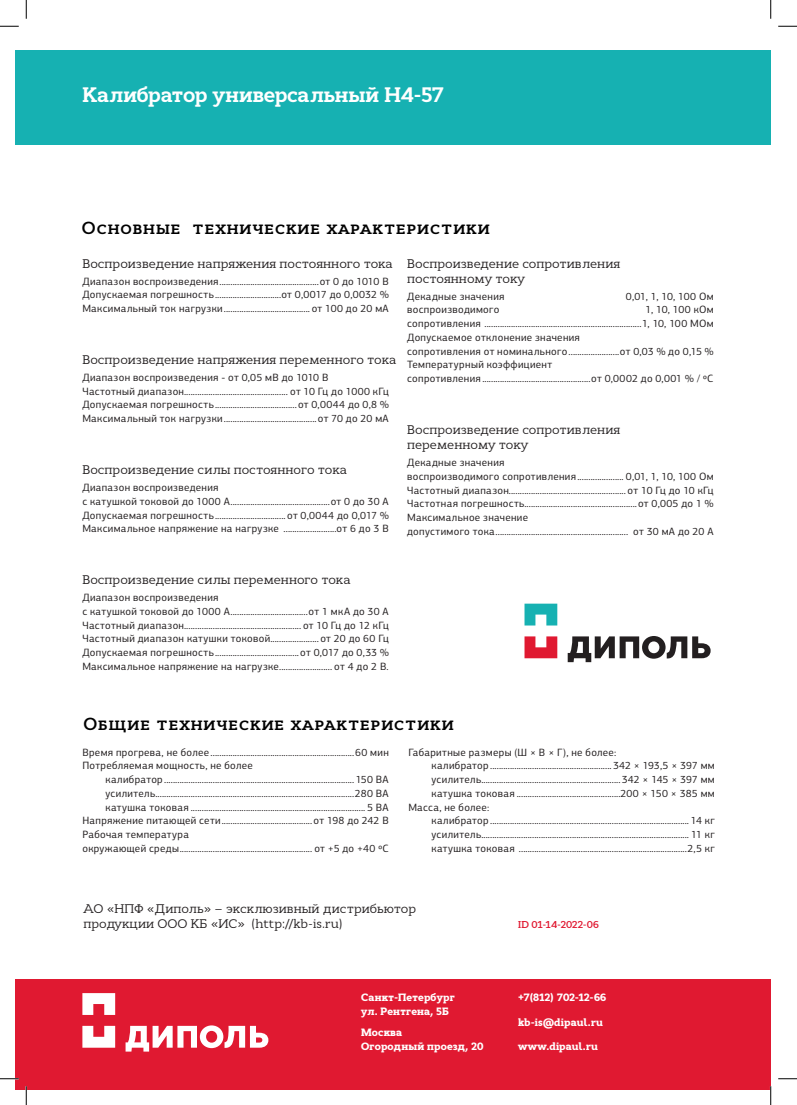
<style>
.page{position:relative;width:797px;height:1105px;background:#fff}
.page>*{position:absolute;margin:0;border:0;box-sizing:border-box;transform-origin:0 0}
.t1{font:700 21px "Cyntho Slab Pro";letter-spacing:-.01em;color:#fff}
.t2{font:600 17.5px "Cyntho Slab Pro";letter-spacing:.05em;color:#000}
.t3{font:12.5px/15px "Cyntho Slab Pro";color:#231f20}
.t4{font:10.62px/13.8px "PF Centro Sans Pro";letter-spacing:.03em;color:#231f20}
.t5{font:900 10.62px/13.8px "Cyntho Slab Pro";letter-spacing:.01em;color:#fff}
.t6{font:600 10px "Cyntho Slab Pro";color:#e01931}
</style>
<div class="page">
<div style="left:16px;top:50px;width:754px;height:94px;background:#16b1b2"></div>
<div style="left:16px;top:979px;width:754px;height:110px;background:#e01931"></div>
<svg style="left:524px;top:604px;width:33px;height:21px"></svg>
<svg style="left:524px;top:636px;width:33px;height:22px"></svg>
<svg style="left:567px;top:636px;width:143px;height:26px"></svg>
<svg style="left:82px;top:993px;width:33px;height:22px"></svg>
<svg style="left:82px;top:1026px;width:33px;height:22px"></svg>
<svg style="left:125px;top:1025px;width:143px;height:26px"></svg>
<svg style="left:0;top:25px;width:19px;height:2px"></svg>
<svg style="left:778px;top:25px;width:19px;height:2px"></svg>
<svg style="left:0;top:1078px;width:19px;height:1px"></svg>
<svg style="left:778px;top:1078px;width:19px;height:1px"></svg>
<svg style="left:25px;top:0;width:2px;height:19px"></svg>
<svg style="left:25px;top:1086px;width:2px;height:19px"></svg>
<svg style="left:770px;top:0;width:1px;height:19px"></svg>
<svg style="left:770px;top:1086px;width:1px;height:19px"></svg>
<h1 class="t1" style="left:82px;top:82px;width:363px">Калибратор универсальный Н4-57</h1>
<h2 class="t2" style="left:82px;top:217px;width:409px">Основные технические характеристики</h2>
<p class="t3" style="left:407px;top:256px;width:214px">Воспроизведение сопротивления постоянному току</p>
<p class="t4" style="left:407px;top:289px;width:99px">Декадные значения</p>
<p class="t4" style="left:626px;top:289px;width:89px">0,01, 1, 10, 100 Ом</p>
<p class="t4" style="left:407px;top:303px;width:94px">воспроизводимого</p>
<p class="t3" style="left:82px;top:256px;width:312px">Воспроизведение напряжения постоянного тока</p>
<p class="t4" style="left:82px;top:274px;width:308px;text-align:justify">Диапазон воспроизведения.............................................от 0 до 1010 В Допускаемая погрешность..............................от 0,0017 до 0,0032 % Максимальный ток нагрузки....................................... от 100 до 20 мА</p>
<p class="t4" style="left:407px;top:303px;width:308px;text-indent:238px">1, 10, 100 кОм сопротивления .......................................................................1, 10, 100 МОм Допускаемое отклонение значения<br>сопротивления от номинального.......................от 0,03 % до 0,15 % Температурный коэффициент<br>сопротивления .................................................от 0,0002 до 0,001 % / ºС</p>
<p class="t3" style="left:82px;top:352px;width:315px">Воспроизведение напряжения переменного тока</p>
<p class="t4" style="left:82px;top:370px;width:308px">Диапазон воспроизведения - от 0,05 мВ до 1010 В<br>Частотный диапазон............................................... от 10 Гц до 1000 кГц Допускаемая погрешность.....................................от 0,0044 до 0,8 % Максимальный ток нагрузки..........................................от 70 до 20 мА</p>
<p class="t3" style="left:407px;top:422px;width:214px">Воспроизведение сопротивления переменному току</p>
<p class="t4" style="left:407px;top:455px;width:308px">Декадные значения<br>воспроизводимого сопротивления..................... 0,01, 1, 10, 100 Ом Частотный диапазон..................................................... от 10 Гц до 10 кГц Частотная погрешность...................................................от 0,005 до 1 % Максимальное значение<br>допустимого тока............................................................ от 30 мА до 20 А</p>
<p class="t3" style="left:82px;top:462px;width:266px">Воспроизведение силы постоянного тока</p>
<p class="t4" style="left:82px;top:480px;width:308px">Диапазон воспроизведения<br>с катушкой токовой до 1000 А.............................................от 0 до 30 А Допускаемая погрешность................................от 0,0044 до 0,017 % Максимальное напряжение на нагрузке ........................от 6 до 3 В</p>
<p class="t3" style="left:82px;top:572px;width:269px">Воспроизведение силы переменного тока</p>
<p class="t4" style="left:82px;top:590px;width:308px">Диапазон воспроизведения<br>с катушкой токовой до 1000 А...................................от 1 мкА до 30 А Частотный диапазон..................................................... от 10 Гц до 12 кГц Частотный диапазон катушки токовой...................... от 20 до 60 Гц Допускаемая погрешность......................................от 0,017 до 0,33 % Максимальное напряжение на нагрузке........................ от 4 до 2 В.</p>
<h2 class="t2" style="left:84px;top:712px;width:372px">Общие технические характеристики</h2>
<p class="t4" style="left:82px;top:745px;width:308px">Время прогрева, не более .................................................................60 мин<br>Потребляемая мощность, не более</p>
<p class="t4" style="left:105px;top:773px;width:285px">калибратор ......................................................................................150 ВА</p>
<p class="t4" style="left:105px;top:786px;width:285px">усилитель..........................................................................................280 ВА</p>
<p class="t4" style="left:105px;top:800px;width:285px">катушка токовая ............................................................................... 5 ВА</p>
<p class="t4" style="left:82px;top:814px;width:308px">Напряжение питающей сети.........................................от 198 до 242 В</p>
<p class="t4" style="left:82px;top:828px;width:108px">Рабочая температура</p>
<p class="t4" style="left:82px;top:841px;width:308px">окружающей среды............................................................ от +5 до +40 ºС</p>
<p class="t4" style="left:408px;top:745px;width:209px">Габаритные размеры (Ш × В × Г), не более:</p>
<p class="t4" style="left:431px;top:759px;width:285px">калибратор .......................................................342 × 193,5 × 397 мм</p>
<p class="t4" style="left:431px;top:773px;width:285px">усилитель...............................................................342 × 145 × 397 мм</p>
<p class="t4" style="left:431px;top:786px;width:285px">катушка токовая ...............................................200 × 150 × 385 мм</p>
<p class="t4" style="left:408px;top:800px;width:82px">Масса, не более:</p>
<p class="t4" style="left:431px;top:814px;width:285px">калибратор .......................................................................................... 14 кг</p>
<p class="t4" style="left:431px;top:828px;width:285px">усилитель.............................................................................................. 11 кг</p>
<p class="t4" style="left:431px;top:841px;width:285px">катушка токовая ............................................................................2,5 кг</p>
<p class="t3" style="left:84px;top:901px;width:334px">АО «НПФ «Диполь» – эксклюзивный дистрибьютор продукции ООО КБ «ИС» (http://kb-is.ru)</p>
<p class="t5" style="left:361px;top:991px;width:95px">Cанкт-Петербург ул. Рентгена, 5Б</p>
<p class="t5" style="left:361px;top:1026px;width:124px">Москва<br>Огородный проезд, 20</p>
<p class="t6" style="left:518px;top:918px;width:82px">ID 01-14-2022-06</p>
<p class="t5" style="left:518px;top:991px;width:90px">+7(812) 702-12-66</p>
<p class="t5" style="left:518px;top:1015px;width:86px">kb-is@dipaul.ru</p>
<p class="t5" style="left:518px;top:1039px;width:81px">www.dipaul.ru</p>
</div>
